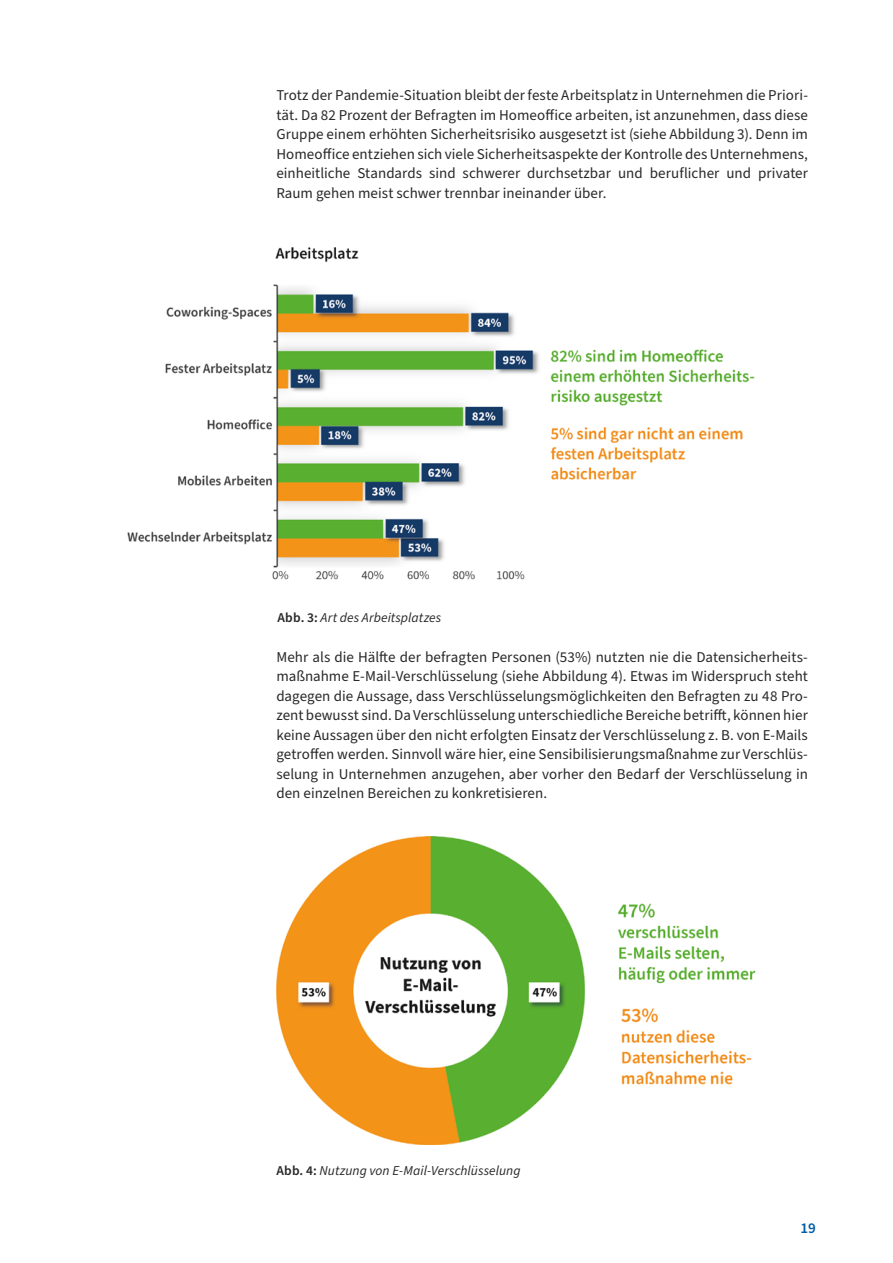
<style>
.page{position:relative;width:893px;height:1263px;background:#fff}
.page>*{position:absolute;margin:0;border:0;box-sizing:border-box;transform-origin:0 0}
.t1{font:15px/19.5px "Source Sans Pro";color:#282829;text-align:justify}
.t2{font:600 15px "Source Sans Pro";color:#005da5}
.Abbildungsbeschriftu{font:italic 13.5px "Source Sans Pro";letter-spacing:.005em;color:#282829}
.s1{font-weight:600;font-style:normal}
</style>
<div class="page">
<img style="left:276px;top:836px;width:480px;height:309px">
<img style="left:128px;top:247px;width:627px;height:333px">
<p class="t1" style="left:276px;top:86px;width:533px">Trotz der Pandemie-Situation bleibt der feste Arbeitsplatz in Unternehmen die Priori&shy;tät. Da 82 Prozent der Befragten im Homeoffice arbeiten, ist anzunehmen, dass diese Gruppe einem erhöhten Sicherheitsrisiko ausgesetzt ist (siehe Abbildung 3). Denn im Homeoffice entziehen sich viele Sicherheitsaspekte der Kontrolle des Unternehmens, einheitliche Standards sind schwerer durchsetzbar und beruflicher und privater Raum gehen meist schwer trennbar ineinander über.</p>
<p class="Abbildungsbeschriftu" style="left:277px;top:609px;width:165px"><span class="s1">Abb. 3:</span> Art des Arbeitsplatzes</p>
<p class="t1" style="left:276px;top:647px;width:533px">Mehr als die Hälfte der befragten Personen (53%) nutzten nie die Datensicherheits&shy;maßnahme E-Mail-Verschlüsselung (siehe Abbildung 4). Etwas im Widerspruch steht dagegen die Aussage, dass Verschlüsselungsmöglichkeiten den Befragten zu 48 Pro&shy;zent bewusst sind. Da Verschlüsselung unterschiedliche Bereiche betrifft, können hier keine Aussagen über den nicht erfolgten Einsatz der Verschlüsselung z. B. von E-Mails getroffen werden. Sinnvoll wäre hier, eine Sensibilisierungsmaßnahme zur Verschlüs&shy;selung in Unternehmen anzugehen, aber vorher den Bedarf der Verschlüsselung in den einzelnen Bereichen zu konkretisieren.</p>
<p class="Abbildungsbeschriftu" style="left:276px;top:1161px;width:246px"><span class="s1">Abb. 4:</span> Nutzung von E-Mail-Verschlüsselung</p>
<p class="t2" style="left:800px;top:1218px;width:17px">19</p>
</div>
